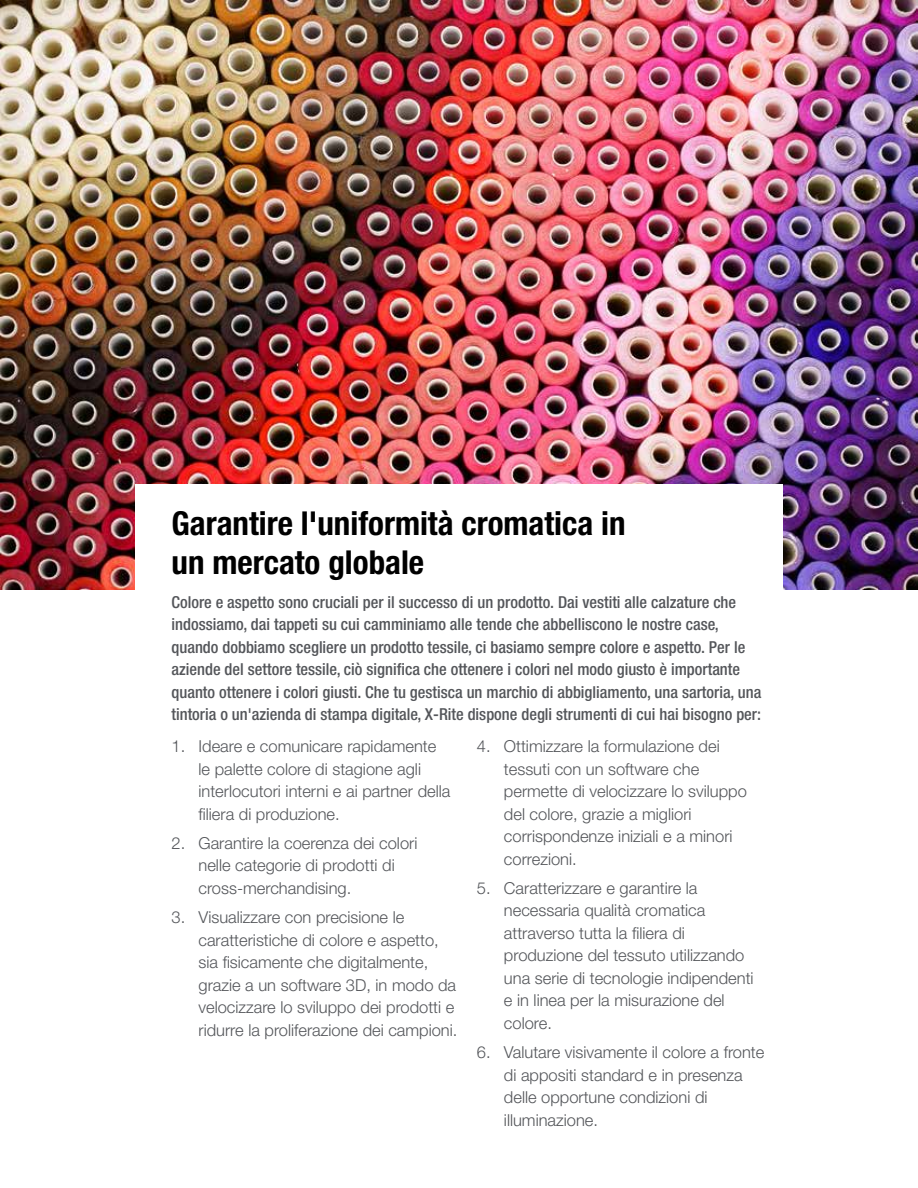
<style>
.page{position:relative;width:918px;height:1188px;background:#fff}
.page>*{position:absolute;margin:0;border:0;box-sizing:border-box;transform-origin:0 0}
.t1{font:700 condensed 33px/39.6px "Helvetica Neue LT Pro";color:#000}
.t2{font:300 16.5px/22.5px "Helvetica Neue LT Pro";color:#54565a}
.t3{font:500 condensed 16.5px/22.5px "Helvetica Neue LT Pro";color:#54565a}
</style>
<div class="page">
<img style="left:1px;top:0;width:917px;height:590px">
<div style="left:135px;top:485px;width:648px;height:703px;background:#fff"></div>
<h1 class="t1" style="left:172px;top:503px;width:456px">Garantire l'uniformità cromatica in un mercato globale</h1>
<p class="t3" style="left:172px;top:591px;width:591px">Colore e aspetto sono cruciali per il successo di un prodotto. Dai vestiti alle calzature che indossiamo, dai tappeti su cui camminiamo alle tende che abbelliscono le nostre case, quando dobbiamo scegliere un prodotto tessile, ci basiamo sempre colore e aspetto. Per le aziende del settore tessile, ciò significa che ottenere i colori nel modo giusto è importante quanto ottenere i colori giusti. Che tu gestisca un marchio di abbigliamento, una sartoria, una tintoria o un'azienda di stampa digitale, X-Rite dispone degli strumenti di cui hai bisogno per:</p>
<p class="t2" style="left:199px;top:735px;width:253px;text-indent:-27px">1. Ideare e comunicare rapidamente le palette colore di stagione agli interlocutori interni e ai partner della filiera di produzione.</p>
<p class="t2" style="left:199px;top:831px;width:220px;text-indent:-27px">2. Garantire la coerenza dei colori nelle categorie di prodotti di cross-merchandising.</p>
<p class="t2" style="left:199px;top:906px;width:260px;text-indent:-27px">3. Visualizzare con precisione le caratteristiche di colore e aspetto, sia fisicamente che digitalmente, grazie a un software 3D, in modo da velocizzare lo sviluppo dei prodotti e ridurre la proliferazione dei campioni.</p>
<p class="t2" style="left:504px;top:735px;width:244px;text-indent:-27px">4. Ottimizzare la formulazione dei tessuti con un software che permette di velocizzare lo sviluppo del colore, grazie a migliori corrispondenze iniziali e a minori correzioni.</p>
<p class="t2" style="left:504px;top:876px;width:251px;text-indent:-27px">5. Caratterizzare e garantire la necessaria qualità cromatica attraverso tutta la filiera di produzione del tessuto utilizzando una serie di tecnologie indipendenti e in linea per la misurazione del colore.</p>
<p class="t2" style="left:504px;top:1041px;width:262px;text-indent:-27px">6. Valutare visivamente il colore a fronte di appositi standard e in presenza delle opportune condizioni di illuminazione.</p>
</div>
